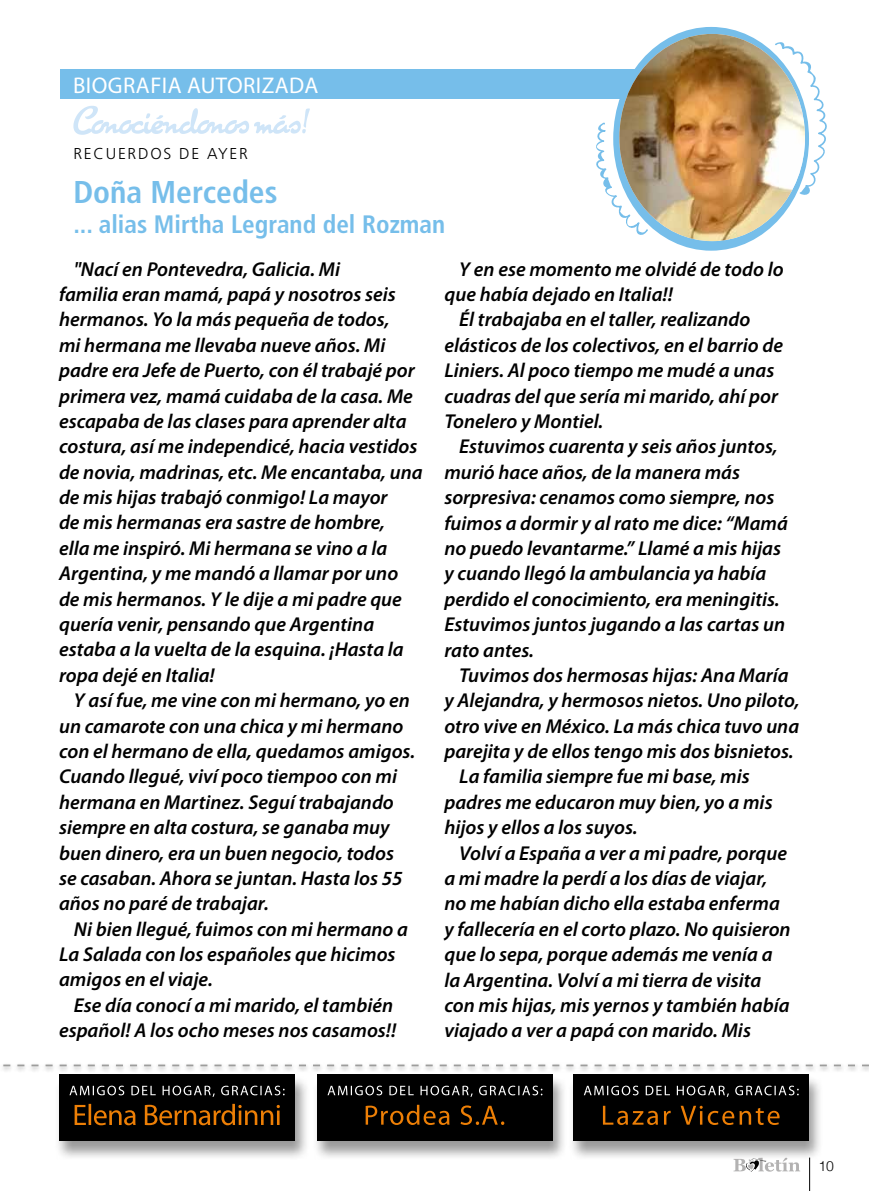
<style>
.page{position:relative;width:869px;height:1191px;background:#fff}
.page>*{position:absolute;margin:0;border:0;box-sizing:border-box;transform-origin:0 0}
.t1{font:700 condensed 31.5px "Frutiger LT Std";color:#76beea}
.t2{font:700 condensed 25.2px "Frutiger LT Std";color:#76beea}
.t3{font:22.75px "Myriad Pro";letter-spacing:.02em;color:#fff}
.t4{font:italic 600 20.12px/25.4px "Myriad Pro";color:#000}
.t5{font:300 15.75px "Frutiger LT Std";letter-spacing:.11em;color:#000}
.t6{font:300 14px "Helvetica";color:#000}
</style>
<div class="page">
<hr style="left:809px;top:1157px;width:1px;height:34px;background:#000">
<svg style="left:733px;top:1160px;width:66px;height:11px"></svg>
<div style="left:568px;top:1074px;width:255px;height:86px;background:#000;opacity:.4"></div>
<div style="left:573px;top:1074px;width:235px;height:66px;background:#000"></div>
<div style="left:312px;top:1074px;width:255px;height:86px;background:#000;opacity:.4"></div>
<div style="left:317px;top:1074px;width:235px;height:66px;background:#000"></div>
<svg style="left:584px;top:1085px;width:214px;height:12px"></svg>
<svg style="left:327px;top:1085px;width:215px;height:12px"></svg>
<svg style="left:602px;top:1105px;width:177px;height:20px"></svg>
<div style="left:0;top:1062px;width:868px;height:11px;background:#000;opacity:.4"></div>
<svg style="left:0;top:1064px;width:868px;height:2px"></svg>
<div style="left:54px;top:1074px;width:255px;height:86px;background:#000;opacity:.4"></div>
<div style="left:59px;top:1074px;width:236px;height:66px;background:#000"></div>
<svg style="left:69px;top:1085px;width:215px;height:12px"></svg>
<svg style="left:75px;top:1103px;width:205px;height:22px"></svg>
<svg style="left:365px;top:1104px;width:139px;height:21px"></svg>
<div style="left:60px;top:69px;width:585px;height:30px;background:#76beea"></div>
<svg style="left:73px;top:106px;width:237px;height:29px"></svg>
<div style="left:613px;top:27px;width:195px;height:224px;background:#76beea;border-radius:50%"></div>
<svg style="left:804px;top:61px;width:23px;height:134px"></svg>
<svg style="left:596px;top:120px;width:23px;height:92px"></svg>
<img style="left:619px;top:34px;width:185px;height:207px">
<p class="t3" style="left:73px;top:71px;width:247px">BIOGRAFIA AUTORIZADA</p>
<p class="t5" style="left:73px;top:144px;width:176px">RECUERDOS DE AYER</p>
<h1 class="t1" style="left:73px;top:173px;width:205px">Doña Mercedes</h1>
<p class="t2" style="left:73px;top:209px;width:373px">... alias Mirtha Legrand del Rozman</p>
<p class="t4" style="left:59px;top:256px;width:365px;text-indent:15px">"Nací en Pontevedra, Galicia. Mi<br>familia eran mamá, papá y nosotros seis hermanos. Yo la más pequeña de todos,<br>mi hermana me llevaba nueve años. Mi padre era Jefe de Puerto, con él trabajé por primera vez, mamá cuidaba de la casa. Me escapaba de las clases para aprender alta costura, así me independicé, hacia vestidos de novia, madrinas, etc. Me encantaba, una de mis hijas trabajó conmigo! La mayor<br>de mis hermanas era sastre de hombre,<br>ella me inspiró. Mi hermana se vino a la Argentina, y me mandó a llamar por uno de mis hermanos. Y le dije a mi padre que quería venir, pensando que Argentina estaba a la vuelta de la esquina. ¡Hasta la ropa dejé en Italia!</p>
<p class="t4" style="left:59px;top:688px;width:357px;text-indent:15px">Y así fue, me vine con mi hermano, yo en un camarote con una chica y mi hermano con el hermano de ella, quedamos amigos.<br>Cuando llegué, viví poco tiempoo con mi hermana en Martinez. Seguí trabajando siempre en alta costura, se ganaba muy buen dinero, era un buen negocio, todos se casaban. Ahora se juntan. Hasta los 55 años no paré de trabajar.</p>
<p class="t4" style="left:59px;top:916px;width:350px;text-indent:15px">Ni bien llegué, fuimos con mi hermano a<br>La Salada con los españoles que hicimos amigos en el viaje.</p>
<p class="t4" style="left:59px;top:992px;width:338px;text-align:center">Ese día conocí a mi marido, el también español! A los ocho meses nos casamos!!</p>
<p class="t4" style="left:459px;top:257px;width:326px">Y en ese momento me olvidé de todo lo</p>
<p class="t4" style="left:444px;top:282px;width:230px">que había dejado en Italia!!</p>
<p class="t4" style="left:459px;top:307px;width:292px">Él trabajaba en el taller, realizando</p>
<p class="t4" style="left:444px;top:333px;width:340px">elásticos de los colectivos, en el barrio de</p>
<p class="t4" style="left:444px;top:358px;width:331px">Liniers. Al poco tiempo me mudé a unas</p>
<p class="t4" style="left:444px;top:383px;width:335px">cuadras del que sería mi marido, ahí por</p>
<p class="t4" style="left:444px;top:409px;width:160px">Tonelero y Montiel.</p>
<p class="t4" style="left:459px;top:434px;width:320px">Estuvimos cuarenta y seis años juntos,</p>
<p class="t4" style="left:444px;top:460px;width:297px">murió hace años, de la manera más</p>
<p class="t4" style="left:444px;top:485px;width:331px">sorpresiva: cenamos como siempre, nos</p>
<p class="t4" style="left:444px;top:510px;width:345px">fuimos a dormir y al rato me dice: “Mamá</p>
<p class="t4" style="left:444px;top:536px;width:338px">no puedo levantarme.” Llamé a mis hijas</p>
<p class="t4" style="left:444px;top:561px;width:323px">y cuando llegó la ambulancia ya había</p>
<p class="t4" style="left:444px;top:586px;width:336px">perdido el conocimiento, era meningitis.</p>
<p class="t4" style="left:444px;top:612px;width:342px">Estuvimos juntos jugando a las cartas un</p>
<p class="t4" style="left:444px;top:637px;width:91px">rato antes.</p>
<p class="t4" style="left:459px;top:663px;width:331px">Tuvimos dos hermosas hijas: Ana María</p>
<p class="t4" style="left:444px;top:688px;width:356px">y Alejandra, y hermosos nietos. Uno piloto,</p>
<p class="t4" style="left:444px;top:713px;width:356px">otro vive en México. La más chica tuvo una</p>
<p class="t4" style="left:444px;top:739px;width:350px">parejita y de ellos tengo mis dos bisnietos.</p>
<p class="t4" style="left:459px;top:764px;width:292px">La familia siempre fue mi base, mis</p>
<p class="t4" style="left:444px;top:789px;width:329px">padres me educaron muy bien, yo a mis</p>
<p class="t4" style="left:444px;top:815px;width:195px">hijos y ellos a los suyos.</p>
<p class="t4" style="left:459px;top:840px;width:329px">Volví a España a ver a mi padre, porque</p>
<p class="t4" style="left:444px;top:866px;width:324px">a mi madre la perdí a los días de viajar,</p>
<p class="t4" style="left:444px;top:891px;width:337px">no me habían dicho ella estaba enferma</p>
<p class="t4" style="left:444px;top:916px;width:347px">y fallecería en el corto plazo. No quisieron</p>
<p class="t4" style="left:444px;top:942px;width:330px">que lo sepa, porque además me venía a</p>
<p class="t4" style="left:444px;top:967px;width:318px">la Argentina. Volví a mi tierra de visita</p>
<p class="t4" style="left:444px;top:992px;width:346px">con mis hijas, mis yernos y también había</p>
<p class="t4" style="left:444px;top:1018px;width:308px">viajado a ver a papá con marido. Mis</p>
<p class="t6" style="left:818px;top:1157px;width:17px">10</p>
</div>
